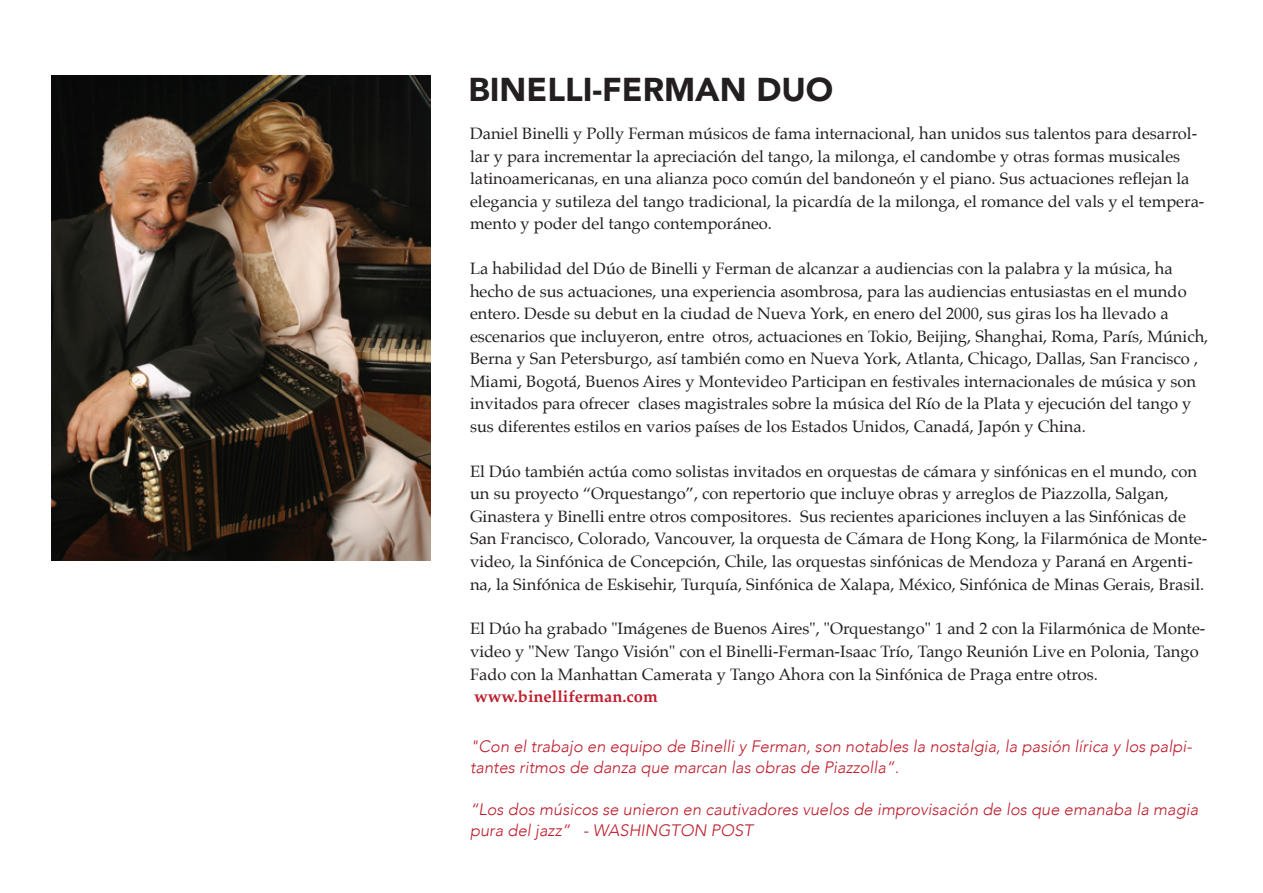
<style>
.page{position:relative;width:1263px;height:893px;background:#fff}
.page>*{position:absolute;margin:0;border:0;box-sizing:border-box;transform-origin:0 0}
.t1{font:900 33px "Avenir";color:#231f20}
.t2{font:16.5px/22.5px "Palatino";color:#231f20}
.t3{font:italic 300 16.5px/21px "Avenir";color:#be1e2d}
.t4{font:700 16.5px "Palatino";color:#be1e2d}
</style>
<div class="page">
<img style="left:52px;top:76px;width:378px;height:485px">
<h1 class="t1" style="left:468px;top:61px;width:366px">BINELLI-FERMAN DUO</h1>
<p class="t2" style="left:470px;top:122px;width:736px">Daniel Binelli y Polly Ferman músicos de fama internacional, han unidos sus talentos para desarrol&shy;lar y para incrementar la apreciación del tango, la milonga, el candombe y otras formas musicales latinoamericanas, en una alianza poco común del bandoneón y el piano. Sus actuaciones reflejan la elegancia y sutileza del tango tradicional, la picardía de la milonga, el romance del vals y el tempera&shy;mento y poder del tango contemporáneo.</p>
<p class="t2" style="left:470px;top:257px;width:740px">La habilidad del Dúo de Binelli y Ferman de alcanzar a audiencias con la palabra y la música, ha hecho de sus actuaciones, una experiencia asombrosa, para las audiencias entusiastas en el mundo entero. Desde su debut en la ciudad de Nueva York, en enero del 2000, sus giras los ha llevado a escenarios que incluyeron, entre otros, actuaciones en Tokio, Beijing, Shanghai, Roma, París, Múnich, Berna y San Petersburgo, así también como en Nueva York, Atlanta, Chicago, Dallas, San Francisco , Miami, Bogotá, Buenos Aires y Montevideo Participan en festivales internacionales de música y son invitados para ofrecer clases magistrales sobre la música del Río de la Plata y ejecución del tango y sus diferentes estilos en varios países de los Estados Unidos, Canadá, Japón y China.</p>
<p class="t2" style="left:470px;top:460px;width:739px">El Dúo también actúa como solistas invitados en orquestas de cámara y sinfónicas en el mundo, con un su proyecto “Orquestango”, con repertorio que incluye obras y arreglos de Piazzolla, Salgan, Ginastera y Binelli entre otros compositores. Sus recientes apariciones incluyen a las Sinfónicas de San Francisco, Colorado, Vancouver, la orquesta de Cámara de Hong Kong, la Filarmónica de Monte&shy;video, la Sinfónica de Concepción, Chile, las orquestas sinfónicas de Mendoza y Paraná en Argenti&shy;na, la Sinfónica de Eskisehir, Turquía, Sinfónica de Xalapa, México, Sinfónica de Minas Gerais, Brasil.</p>
<p class="t2" style="left:470px;top:618px;width:737px">El Dúo ha grabado "Imágenes de Buenos Aires", "Orquestango" 1 and 2 con la Filarmónica de Monte&shy;video y "New Tango Visión" con el Binelli-Ferman-Isaac Trío, Tango Reunión Live en Polonia, Tango<br>Fado con la Manhattan Camerata y Tango Ahora con la Sinfónica de Praga entre otros.</p>
<p class="t4" style="left:474px;top:682px;width:185px">www.binelliferman.com</p>
<p class="t3" style="left:470px;top:736px;width:723px">"Con el trabajo en equipo de Binelli y Ferman, son notables la nostalgia, la pasión lírica y los palpi&shy;tantes ritmos de danza que marcan las obras de Piazzolla”.</p>
<p class="t3" style="left:470px;top:799px;width:730px">“Los dos músicos se unieron en cautivadores vuelos de improvisación de los que emanaba la magia pura del jazz” - WASHINGTON POST</p>
</div>
